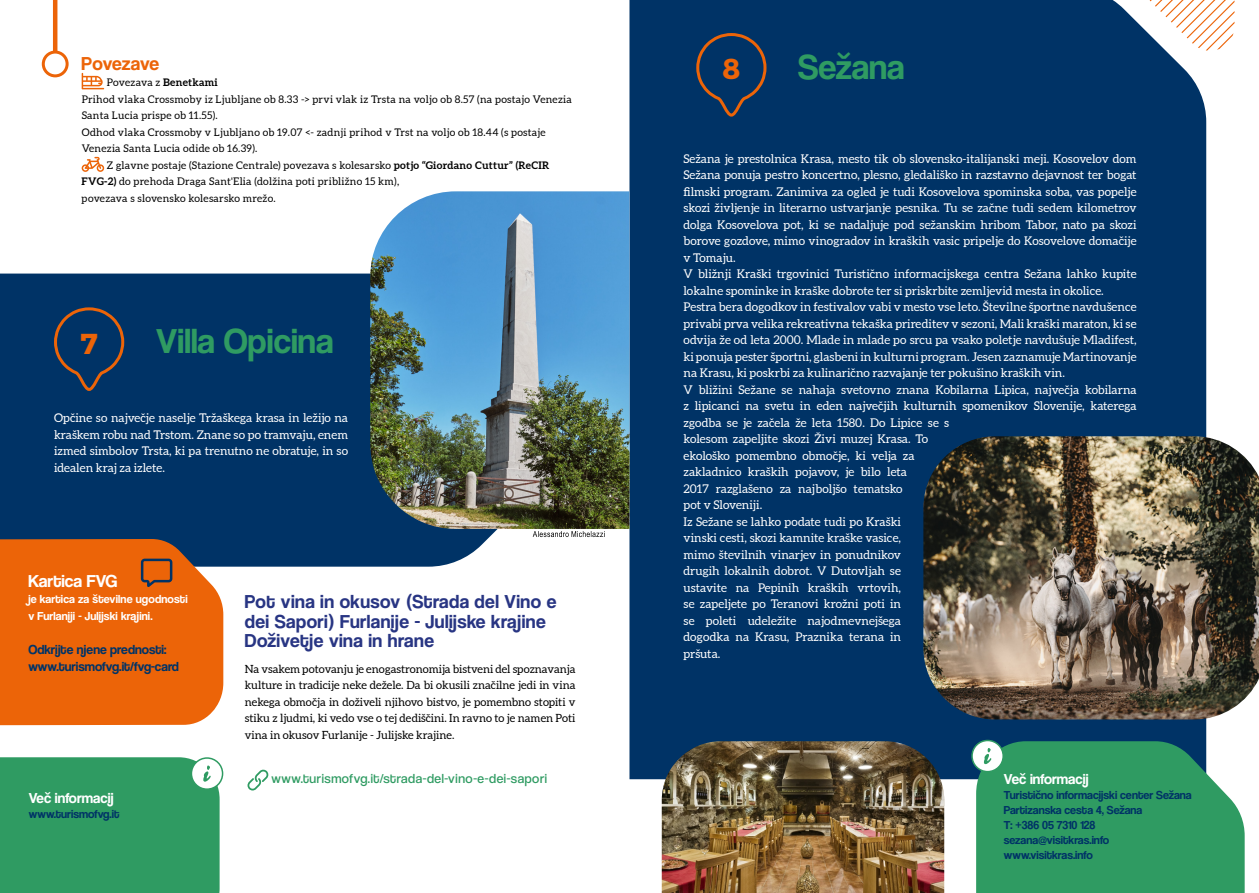
<style>
.page{position:relative;width:1259px;height:893px;background:#fff}
.page>*{position:absolute;margin:0;border:0;box-sizing:border-box;transform-origin:0 0}
.t1{font:36px "Coolvetica Rg";color:#2f9b62}
.t2{font:700 28.8px "Montserrat";color:#ec6408}
.t3{font:19.5px/19.5px "Coolvetica Rg";letter-spacing:.02em;color:#283583}
.t4{font:19.5px "Coolvetica Rg";letter-spacing:-.015em;color:#ec6408}
.t5{font:18px "Coolvetica Rg";color:#fff}
.t6{font:15px "Coolvetica Rg";color:#fff}
.t7{font:13.5px/16.5px "Coolvetica Rg";color:#036}
.t8{font:13.5px "Coolvetica Bk";letter-spacing:.04em;color:#2f9b62}
.t9{font:12px/16.5px "Aleo";color:#fff;text-align:justify}
.t10{font:12px/15px "Coolvetica Rg";color:#036}
.t11{font:12px/16.5px "Coolvetica Rg";letter-spacing:.01em;color:#fff}
.t12{font:11.25px/16.5px "Aleo";color:#000;text-align:justify}
.t13{font:10.5px "Aleo";letter-spacing:.025em;color:#000}
.s1{font-weight:700}
</style>
<div class="page">
<div style="left:629px;top:0;width:577px;height:779px;background:#036"></div>
<img style="left:923px;top:436px;width:336px;height:283px">
<svg style="left:247px;top:769px;width:22px;height:21px"></svg>
<svg style="left:82px;top:73px;width:22px;height:16px"></svg>
<svg style="left:82px;top:157px;width:22px;height:15px"></svg>
<hr style="left:53px;top:0;width:4px;height:55px;background:#ec6408">
<div style="left:42px;top:51px;width:27px;height:26px;border:3px solid #ec6408;border-radius:50%"></div>
<div style="left:0;top:274px;width:549px;height:293px;background:#036"></div>
<svg style="left:53px;top:306px;width:73px;height:86px;background:#19385b"></svg>
<svg style="left:695px;top:32px;width:73px;height:86px;background:#19385b"></svg>
<svg style="left:972px;top:740px;width:31px;height:32px"></svg>
<div style="left:971px;top:740px;width:33px;height:32px;border:2px solid #2f9b62;border-radius:50%"></div>
<svg style="left:976px;top:741px;width:268px;height:152px;background:#3b9f6c"></svg>
<img style="left:370px;top:191px;width:259px;height:338px">
<img style="left:662px;top:741px;width:282px;height:152px">
<div style="left:191px;top:757px;width:32px;height:33px;border:2px solid #2f9b62;border-radius:50%"></div>
<div style="left:0;top:757px;width:220px;height:136px;background:#2f9b62"></div>
<div style="left:0;top:539px;width:223px;height:186px;background:#ec6408"></div>
<svg style="left:1149px;top:0;width:85px;height:51px"></svg>
<svg style="left:533px;top:531px;width:71px;height:6px"></svg>
<h3 class="t4" style="left:82px;top:52px;width:79px">Povezave</h3>
<p class="t13" style="left:107px;top:77px;width:112px">Povezava z <span class="s1">Benetkami</span></p>
<p class="t13" style="left:82px;top:93px;width:491px">Prihod vlaka Crossmoby iz Ljubljane ob 8.33 -&gt; prvi vlak iz Trsta na voljo ob 8.57 (na postajo Venezia</p>
<p class="t13" style="left:82px;top:110px;width:138px">Santa Lucia prispe ob 11.55).</p>
<p class="t13" style="left:82px;top:126px;width:465px">Odhod vlaka Crossmoby v Ljubljano ob 19.07 &lt;- zadnji prihod v Trst na voljo ob 18.44 (s postaje</p>
<p class="t13" style="left:82px;top:143px;width:177px">Venezia Santa Lucia odide ob 16.39).</p>
<p class="t13" style="left:107px;top:159px;width:444px">Z glavne postaje (Stazione Centrale) povezava s kolesarsko <span class="s1">potjo “Giordano Cuttur” (ReCIR</span></p>
<p class="t13" style="left:82px;top:176px;width:319px"><span class="s1">FVG-2)</span> do prehoda Draga Sant'Elia (dolžina poti približno 15 km),</p>
<p class="t13" style="left:82px;top:192px;width:195px">povezava s slovensko kolesarsko mrežo.</p>
<h2 class="t2" style="left:80px;top:320px;width:19px">7</h2>
<h1 class="t1" style="left:156px;top:320px;width:179px">Villa Opicina</h1>
<p class="t9" style="left:54px;top:410px;width:296px">Opčine so največje naselje Tržaškega krasa in ležijo na kraškem robu nad Trstom. Znane so po tramvaju, enem izmed simbolov Trsta, ki pa trenutno ne obratuje, in so idealen kraj za izlete.</p>
<h3 class="t5" style="left:28px;top:570px;width:90px">Kartica FVG</h3>
<p class="t11" style="left:28px;top:591px;width:161px">je kartica za številne ugodnosti v Furlaniji - Julijski krajini.</p>
<p class="t7" style="left:28px;top:641px;width:152px">Odkrijte njene prednosti: www.turismofvg.it/fvg-card</p>
<p class="t6" style="left:29px;top:789px;width:86px">Več informacij</p>
<p class="t10" style="left:29px;top:806px;width:92px">www.turismofvg.it</p>
<h3 class="t3" style="left:245px;top:592px;width:313px">Pot vina in okusov (Strada del Vino e dei Sapori) Furlanije - Julijske krajine<br>Doživetje vina in hrane</h3>
<p class="t12" style="left:245px;top:661px;width:332px">Na vsakem potovanju je enogastronomija bistveni del spoznavanja kulture in tradicije neke dežele. Da bi okusili značilne jedi in vina nekega območja in doživeli njihovo bistvo, je pomembno stopiti v stiku z ljudmi, ki vedo vse o tej dediščini. In ravno to je namen Poti vina in okusov Furlanije - Julijske krajine.</p>
<p class="t8" style="left:271px;top:771px;width:277px">www.turismofvg.it/strada-del-vino-e-dei-sapori</p>
<h2 class="t2" style="left:722px;top:45px;width:19px">8</h2>
<h1 class="t1" style="left:798px;top:46px;width:108px">Sežana</h1>
<p class="t9" style="left:683px;top:151px;width:455px;text-align:left">Sežana je prestolnica Krasa, mesto tik ob slovensko-italijanski meji. Kosovelov dom Sežana ponuja pestro koncertno, plesno, gledališko in razstavno dejavnost ter bogat filmski program. Zanimiva za ogled je tudi Kosovelova spominska soba, vas popelje skozi življenje in literarno ustvarjanje pesnika. Tu se začne tudi sedem kilometrov dolga Kosovelova pot, ki se nadaljuje pod sežanskim hribom Tabor, nato pa skozi borove gozdove, mimo vinogradov in kraških vasic pripelje do Kosovelove domačije v Tomaju.<br>V bližnji Kraški trgovinici Turistično informacijskega centra Sežana lahko kupite lokalne spominke in kraške dobrote ter si priskrbite zemljevid mesta in okolice.<br>Pestra bera dogodkov in festivalov vabi v mesto vse leto. Številne športne navdušence privabi prva velika rekreativna tekaška prireditev v sezoni, Mali kraški maraton, ki se odvija že od leta 2000. Mlade in mlade po srcu pa vsako poletje navdušuje Mladifest, ki ponuja pester športni, glasbeni in kulturni program. Jesen zaznamuje Martinovanje na Krasu, ki poskrbi za kulinarično razvajanje ter pokušino kraških vin.<br>V bližini Sežane se nahaja svetovno znana Kobilarna Lipica, največja kobilarna z lipicanci na svetu in eden največjih kulturnih spomenikov Slovenije, katerega zgodba se je začela že leta 1580. Do Lipice se s<br>kolesom zapeljite skozi Živi muzej Krasa. To<br>ekološko pomembno območje, ki velja za<br>zakladnico kraških pojavov, je bilo leta<br>2017 razglašeno za najboljšo tematsko<br>pot v Sloveniji.<br>Iz Sežane se lahko podate tudi po Kraški<br>vinski cesti, skozi kamnite kraške vasice,<br>mimo številnih vinarjev in ponudnikov<br>drugih lokalnih dobrot. V Dutovljah se<br>ustavite na Pepinih kraških vrtovih,<br>se zapeljete po Teranovi krožni poti in<br>se poleti udeležite najodmevnejšega<br>dogodka na Krasu, Praznika terana in<br>pršuta.</p>
<p class="t6" style="left:1004px;top:770px;width:86px">Več informacij</p>
<p class="t10" style="left:1004px;top:787px;width:189px">Turistično informacijski center Sežana<br>Partizanska cesta 4, Sežana<br>T: +386 05 7310 128 sezana@visitkras.info www.visitkras.info</p>
</div>
